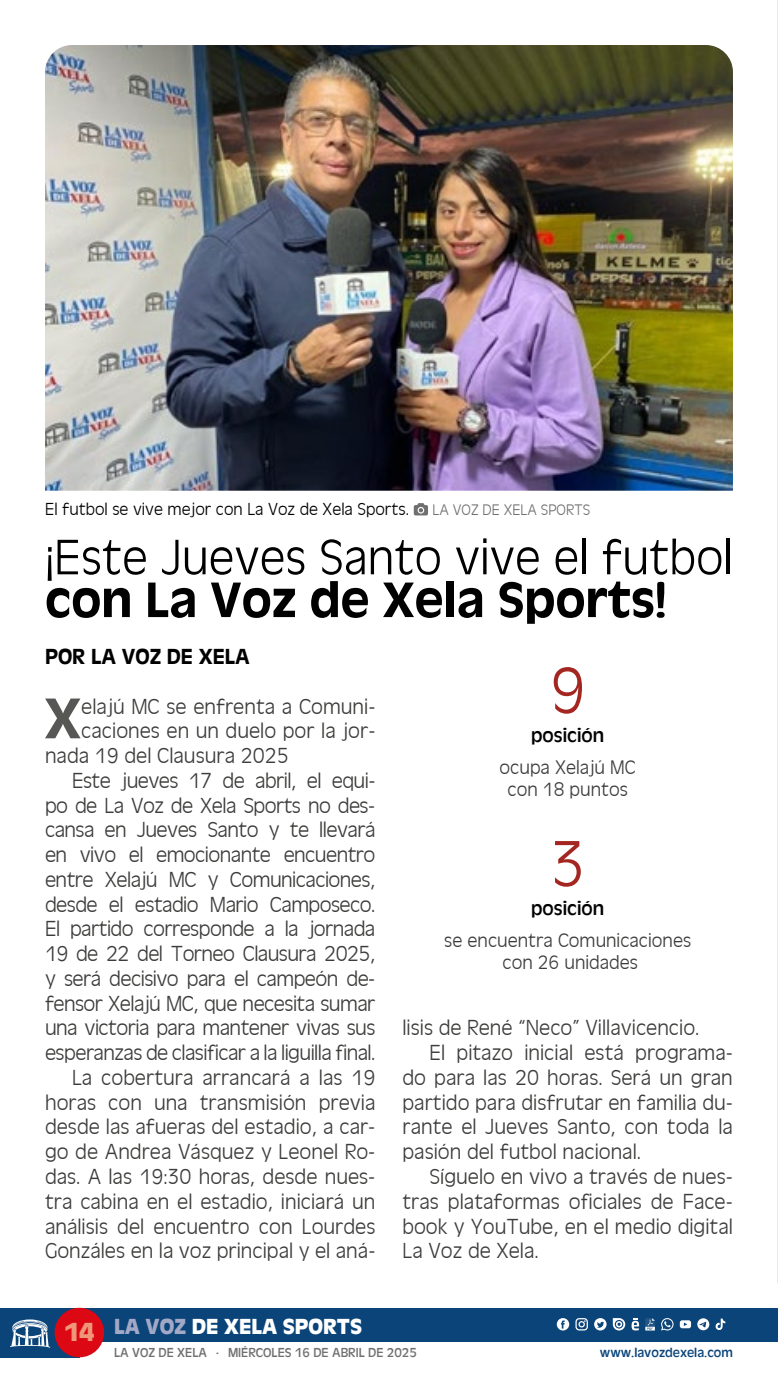
<style>
.page{position:relative;width:778px;height:1383px;background:#fff}
.page>*{position:absolute;margin:0;border:0;box-sizing:border-box;transform-origin:0 0}
.t1{font:300 67.5px "Antique Oli";color:#a32621}
.t2{font:500 59.62px "Antique Oli";color:#575756}
.t3{font:300 51.75px "Antique Oli";color:#000}
.t4{font:500 51.75px "Antique Oli";color:#000}
.t5{font:300 22.5px "Antique Oli";color:#3c3c3b}
.t6{font:300 22.5px "Antique Oli";letter-spacing:-.025em;color:#3c3c3b}
.t7{font:700 22.5px "Antique Oli";color:#fff}
.t8{font:500 22.5px "Antique Oli";color:#000}
.t9{font:300 20.25px/22.5px "Antique Oli";color:#3c3c3b;text-align:center}
.t10{font:20.25px "Antique Oli";color:#000}
.t11{font:300 18px "Antique Oli";color:#000}
.t12{font:300 15.75px "Antique Oli";color:#706f6f}
.t13{font:13.5px "Antique Oli";color:#706f6f}
.t14{font:13.5px "Antique Oli";color:#0a4479}
.s1{font-size:27px;color:#f0977a}
.s2{color:#a2a8c5}
</style>
<div class="page">
<div style="left:67px;top:1307px;width:711px;height:34px;background:#0a4479"></div>
<svg style="left:556px;top:1318px;width:13px;height:12px"></svg>
<svg style="left:594px;top:1318px;width:12px;height:12px"></svg>
<svg style="left:613px;top:1318px;width:12px;height:12px"></svg>
<svg style="left:661px;top:1318px;width:12px;height:12px"></svg>
<svg style="left:645px;top:1318px;width:10px;height:12px"></svg>
<svg style="left:575px;top:1318px;width:13px;height:12px"></svg>
<svg style="left:631px;top:1318px;width:8px;height:13px"></svg>
<svg style="left:679px;top:1320px;width:12px;height:8px"></svg>
<svg style="left:697px;top:1318px;width:28px;height:12px"></svg>
<div style="left:0;top:1307px;width:79px;height:50px;background:#0a4479"></div>
<div style="left:55px;top:1307px;width:49px;height:50px;background:#dc0814;border-radius:50%"></div>
<svg style="left:10px;top:1319px;width:40px;height:28px"></svg>
<svg style="left:777px;top:0;width:1px;height:1282px"></svg>
<img style="left:45px;top:45px;width:688px;height:445px">
<svg style="left:414px;top:503px;width:14px;height:12px"></svg>
<p class="t11" style="left:45px;top:500px;width:366px">El futbol se vive mejor con La Voz de Xela Sports.</p>
<p class="t12" style="left:432px;top:502px;width:159px">LA VOZ DE XELA SPORTS</p>
<h3 class="t3" style="left:45px;top:530px;width:689px">¡Este Jueves Santo vive el futbol</h3>
<h3 class="t4" style="left:45px;top:571px;width:624px">con La Voz de Xela Sports!</h3>
<p class="t8" style="left:45px;top:644px;width:206px">POR LA VOZ DE XELA</p>
<h2 class="t2" style="left:44px;top:685px;width:39px">X</h2>
<p class="t5" style="left:81px;top:694px;width:296px">elajú MC se enfrenta a Comuni-</p>
<p class="t5" style="left:81px;top:719px;width:296px">caciones en un duelo por la jor-</p>
<p class="t5" style="left:45px;top:743px;width:245px">nada 19 del Clausura 2025</p>
<p class="t6" style="left:72px;top:768px;width:305px">Este jueves 17 de abril, el equi-</p>
<p class="t6" style="left:45px;top:793px;width:332px">po de La Voz de Xela Sports no des-</p>
<p class="t6" style="left:45px;top:818px;width:332px">cansa en Jueves Santo y te llevará</p>
<p class="t6" style="left:45px;top:842px;width:332px">en vivo el emocionante encuentro</p>
<p class="t6" style="left:45px;top:867px;width:332px">entre Xelajú MC y Comunicaciones,</p>
<p class="t6" style="left:45px;top:892px;width:332px">desde el estadio Mario Camposeco.</p>
<p class="t6" style="left:45px;top:917px;width:332px">El partido corresponde a la jornada</p>
<p class="t6" style="left:45px;top:941px;width:332px">19 de 22 del Torneo Clausura 2025,</p>
<p class="t6" style="left:45px;top:966px;width:332px">y será decisivo para el campeón de-</p>
<p class="t6" style="left:45px;top:991px;width:332px">fensor Xelajú MC, que necesita sumar</p>
<p class="t6" style="left:45px;top:1016px;width:332px">una victoria para mantener vivas sus</p>
<p class="t6" style="left:45px;top:1040px;width:332px">esperanzas de clasificar a la liguilla final.</p>
<p class="t5" style="left:72px;top:1065px;width:305px">La cobertura arrancará a las 19</p>
<p class="t5" style="left:45px;top:1090px;width:332px">horas con una transmisión previa</p>
<p class="t5" style="left:45px;top:1115px;width:332px">desde las afueras del estadio, a car-</p>
<p class="t5" style="left:45px;top:1139px;width:332px">go de Andrea Vásquez y Leonel Ro-</p>
<p class="t5" style="left:45px;top:1164px;width:332px">das. A las 19:30 horas, desde nues-</p>
<p class="t5" style="left:45px;top:1189px;width:332px">tra cabina en el estadio, iniciará un</p>
<p class="t5" style="left:45px;top:1214px;width:332px">análisis del encuentro con Lourdes</p>
<p class="t5" style="left:45px;top:1238px;width:332px">Gonzáles en la voz principal y el aná-</p>
<p class="t7" style="left:64px;top:1313px;width:299px"><span class="s1">14</span> <span class="s2">LA VOZ</span> DE XELA SPORTS</p>
<h1 class="t1" style="left:549px;top:655px;width:37px">9</h1>
<p class="t10" style="left:531px;top:724px;width:75px">posición</p>
<p class="t9" style="left:499px;top:756px;width:138px">ocupa Xelajú MC con 18 puntos</p>
<h1 class="t1" style="left:549px;top:828px;width:37px">3</h1>
<p class="t10" style="left:531px;top:897px;width:75px">posición</p>
<p class="t9" style="left:444px;top:929px;width:248px">se encuentra Comunicaciones con 26 unidades</p>
<p class="t5" style="left:402px;top:1016px;width:298px">lisis de René “Neco” Villavicencio.</p>
<p class="t5" style="left:429px;top:1040px;width:305px">El pitazo inicial está programa-</p>
<p class="t5" style="left:402px;top:1065px;width:332px">do para las 20 horas. Será un gran</p>
<p class="t5" style="left:402px;top:1090px;width:332px">partido para disfrutar en familia du-</p>
<p class="t5" style="left:402px;top:1115px;width:332px">rante el Jueves Santo, con toda la</p>
<p class="t5" style="left:402px;top:1139px;width:240px">pasión del futbol nacional.</p>
<p class="t5" style="left:429px;top:1164px;width:305px">Síguelo en vivo a través de nues-</p>
<p class="t5" style="left:402px;top:1189px;width:332px">tras plataformas oficiales de Face-</p>
<p class="t5" style="left:402px;top:1214px;width:332px">book y YouTube, en el medio digital</p>
<p class="t5" style="left:402px;top:1238px;width:138px">La Voz de Xela.</p>
<p class="t13" style="left:114px;top:1345px;width:304px">LA VOZ DE XELA · MIÉRCOLES 16 DE ABRIL DE 2025</p>
<p class="t14" style="left:600px;top:1345px;width:135px">www.lavozdexela.com</p>
</div>
